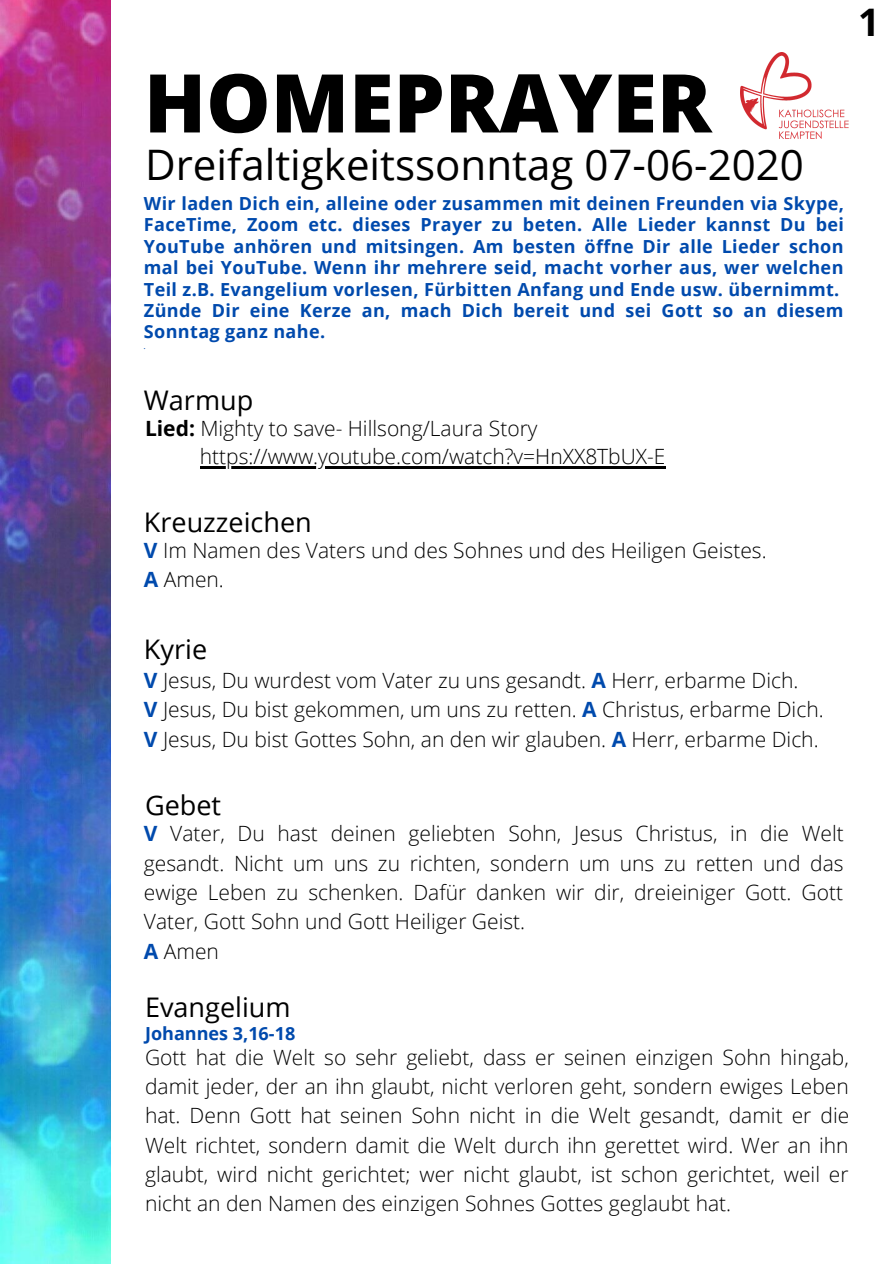
<style>
.page{position:relative;width:894px;height:1264px;background:#fff}
.page>*{position:absolute;margin:0;border:0;box-sizing:border-box;transform-origin:0 0}
.t1{font:800 81px "Open Sans";color:#000}
.t2{font:42px "Open Sans";color:#000}
.t3{font:700 37.95px "Open Sans";color:#000}
.t4{font:27px "Open Sans";color:#000}
.t5{font:300 21px/29.2px "Open Sans";color:#000}
.t6{font:700 18px/21.5px "Open Sans";letter-spacing:.02em;color:#004aad}
.t7{font:700 18px "Open Sans";color:#004aad}
.t8{font:700 6px "Open Sans";color:#004aad}
.s1{font-weight:700}
.s2{font-weight:700;color:#004aad}
</style>
<div class="page">
<img style="left:0;top:0;width:110px;height:1263px">
<img style="left:740px;top:53px;width:107px;height:86px">
<hr style="left:200px;top:466px;width:465px;height:3px;background:#000">
<h1 class="t1" style="left:144px;top:46px;width:569px">HOMEPRAYER</h1>
<h2 class="t2" style="left:145px;top:135px;width:660px">Dreifaltigkeitssonntag 07-06-2020</h2>
<p class="t6" style="left:144px;top:192px;width:701px">Wir laden Dich ein, alleine oder zusammen mit deinen Freunden via Skype, FaceTime, Zoom etc. dieses Prayer zu beten. Alle Lieder kannst Du bei YouTube anhören und mitsingen. Am besten öffne Dir alle Lieder schon mal bei YouTube. Wenn ihr mehrere seid, macht vorher aus, wer welchen Teil z.B. Evangelium vorlesen, Fürbitten Anfang und Ende usw. übernimmt.<br>Zünde Dir eine Kerze an, mach Dich bereit und sei Gott so an diesem Sonntag ganz nahe.</p>
<p class="t8" style="left:144px;top:342px;width:3px">.</p>
<p class="t4" style="left:144px;top:381px;width:111px">Warmup</p>
<p class="t5" style="left:200px;top:413px;width:467px;line-height:28.7px;text-indent:-55px"><span class="s1">Lied:</span> Mighty to save- Hillsong/Laura Story https://www.youtube.com/watch?v=HnXX8TbUX-E</p>
<p class="t4" style="left:144px;top:503px;width:169px">Kreuzzeichen</p>
<p class="t5" style="left:144px;top:535px;width:624px"><span class="s2">V</span> Im Namen des Vaters und des Sohnes und des Heiligen Geistes.<br><span class="s2">A</span> Amen.</p>
<h3 class="t3" style="left:858px;top:-4px;width:23px">1</h3>
<p class="t4" style="left:144px;top:630px;width:65px">Kyrie</p>
<p class="t5" style="left:144px;top:665px;width:681px"><span class="s2">V</span> Jesus, Du wurdest vom Vater zu uns gesandt. <span class="s2">A</span> Herr, erbarme Dich.<br><span class="s2">V</span> Jesus, Du bist gekommen, um uns zu retten. <span class="s2">A</span> Christus, erbarme Dich.<br><span class="s2">V</span> Jesus, Du bist Gottes Sohn, an den wir glauben. <span class="s2">A</span> Herr, erbarme Dich.</p>
<p class="t4" style="left:145px;top:786px;width:78px">Gebet</p>
<p class="t5" style="left:144px;top:818px;width:701px"><span class="s2">V</span> Vater, Du hast deinen geliebten Sohn, Jesus Christus, in die Welt gesandt. Nicht um uns zu richten, sondern um uns zu retten und das ewige Leben zu schenken. Dafür danken wir dir, dreieiniger Gott. Gott Vater, Gott Sohn und Gott Heiliger Geist.<br><span class="s2">A</span> Amen</p>
<p class="t4" style="left:145px;top:988px;width:147px">Evangelium</p>
<p class="t7" style="left:145px;top:1020px;width:152px">Johannes 3,16-18</p>
<p class="t5" style="left:145px;top:1041px;width:705px;text-align:justify">Gott hat die Welt so sehr geliebt, dass er seinen einzigen Sohn hingab, damit jeder, der an ihn glaubt, nicht verloren geht, sondern ewiges Leben hat. Denn Gott hat seinen Sohn nicht in die Welt gesandt, damit er die Welt richtet, sondern damit die Welt durch ihn gerettet wird. Wer an ihn glaubt, wird nicht gerichtet; wer nicht glaubt, ist schon gerichtet, weil er nicht an den Namen des einzigen Sohnes Gottes geglaubt hat.</p>
</div>
